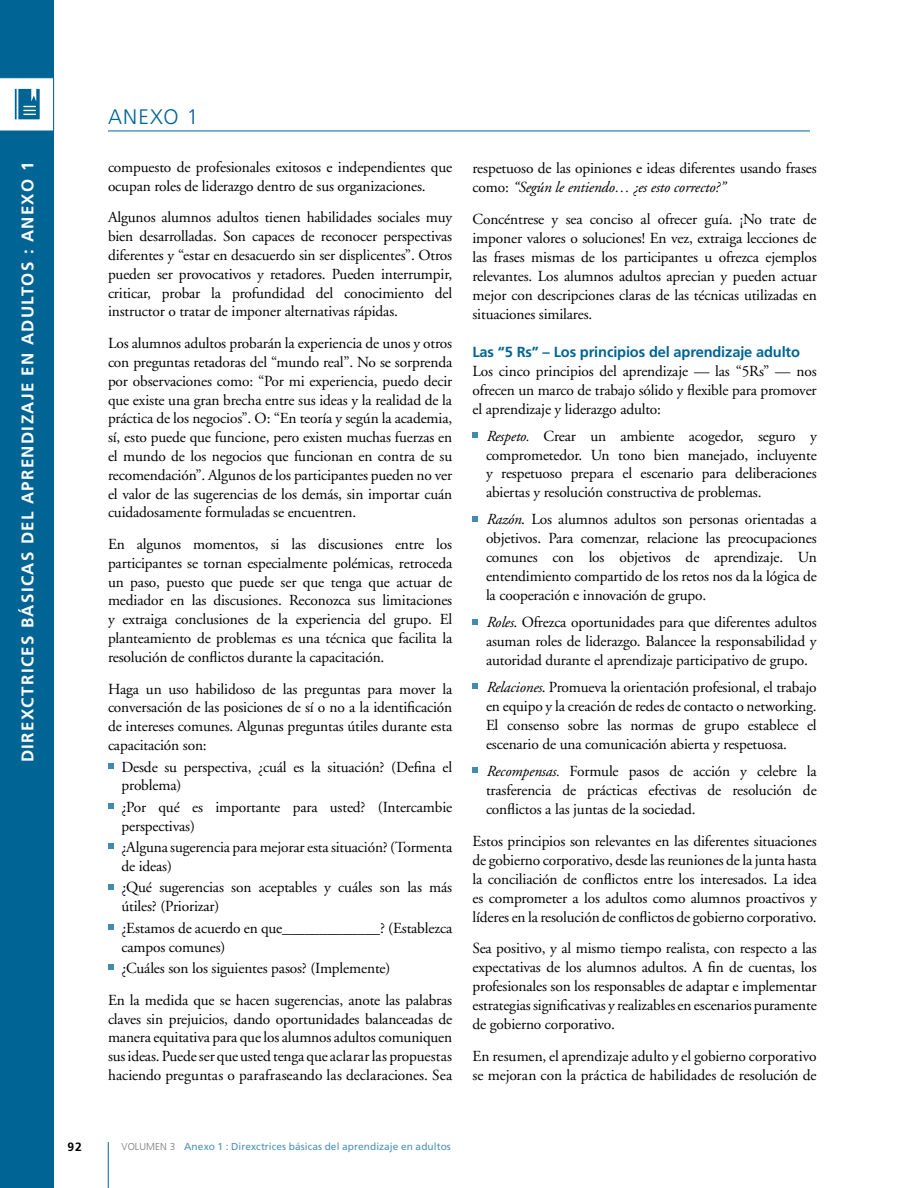
<style>
.page{position:relative;width:918px;height:1188px;background:#fff}
.page>*{position:absolute;margin:0;border:0;box-sizing:border-box;transform-origin:0 0}
.t1{font:300 21px "Frutiger";letter-spacing:.055em;color:#006595}
.t2{font:700 16.8px "Frutiger";letter-spacing:.08em;color:#fff}
.t3{font:15.3px/18.8px "Adobe Garamond";letter-spacing:-.01em;color:#000;text-align:justify}
.t4{font:700 14.7px "Frutiger";letter-spacing:-.01em;color:#006595}
.t5{font:700 12px "Frutiger";color:#000}
.t6{font:10.2px "Frutiger";letter-spacing:.005em;color:#4d93b4}
.s1{font-style:italic}
.s2{font-weight:300;font-size:10.05px;color:#77787b}
</style>
<div class="page">
<div style="left:0;top:0;width:54px;height:1188px;background:#006595"></div>
<svg style="left:0;top:77px;width:54px;height:54px"></svg>
<hr style="left:108px;top:1142px;width:1px;height:46px;background:#006595">
<svg style="left:472px;top:432px;width:6px;height:6px"></svg>
<svg style="left:472px;top:516px;width:6px;height:5px"></svg>
<svg style="left:472px;top:619px;width:6px;height:5px"></svg>
<svg style="left:472px;top:684px;width:6px;height:5px"></svg>
<svg style="left:472px;top:768px;width:6px;height:5px"></svg>
<svg style="left:108px;top:763px;width:5px;height:6px"></svg>
<svg style="left:108px;top:803px;width:5px;height:6px"></svg>
<svg style="left:108px;top:844px;width:5px;height:5px"></svg>
<svg style="left:108px;top:884px;width:5px;height:5px"></svg>
<svg style="left:108px;top:924px;width:5px;height:6px"></svg>
<svg style="left:108px;top:965px;width:5px;height:5px"></svg>
<hr style="left:108px;top:131px;width:702px;height:1px;background:#006595">
<p class="t2" style="left:18px;top:762px;width:602px;rotate:-90deg">DIREXCTRICES BÁSICAS DEL APRENDIZAJE EN ADULTOS : ANEXO 1</p>
<p class="t5" style="left:68px;top:1140px;width:16px">92</p>
<h1 class="t1" style="left:108px;top:105px;width:92px">ANEXO 1</h1>
<p class="t3" style="left:108px;top:158px;width:346px">compuesto de profesionales exitosos e independientes que ocupan roles de liderazgo dentro de sus organizaciones.</p>
<p class="t3" style="left:108px;top:208px;width:346px">Algunos alumnos adultos tienen habilidades sociales muy bien desarrolladas. Son capaces de reconocer perspectivas diferentes y “estar en desacuerdo sin ser displicentes”. Otros pueden ser provocativos y retadores. Pueden interrumpir, criticar, probar la profundidad del conocimiento del instructor o tratar de imponer alternativas rápidas.</p>
<p class="t3" style="left:108px;top:334px;width:346px">Los alumnos adultos probarán la experiencia de unos y otros con preguntas retadoras del “mundo real”. No se sorprenda por observaciones como: “Por mi experiencia, puedo decir que existe una gran brecha entre sus ideas y la realidad de la práctica de los negocios”. O: “En teoría y según la academia, sí, esto puede que funcione, pero existen muchas fuerzas en el mundo de los negocios que funcionan en contra de su recomendación”. Algunos de los participantes pueden no ver el valor de las sugerencias de los demás, sin importar cuán cuidadosamente formuladas se encuentren.</p>
<p class="t3" style="left:108px;top:535px;width:346px">En algunos momentos, si las discusiones entre los participantes se tornan especialmente polémicas, retroceda un paso, puesto que puede ser que tenga que actuar de mediador en las discusiones. Reconozca sus limitaciones y extraiga conclusiones de la experiencia del grupo. El planteamiento de problemas es una técnica que facilita la resolución de conflictos durante la capacitación.</p>
<p class="t3" style="left:108px;top:680px;width:346px">Haga un uso habilidoso de las preguntas para mover la conversación de las posiciones de sí o no a la identificación de intereses comunes. Algunas preguntas útiles durante esta capacitación son:</p>
<p class="t3" style="left:122px;top:758px;width:332px">Desde su perspectiva, ¿cuál es la situación? (Defina el problema)</p>
<p class="t3" style="left:122px;top:798px;width:332px">¿Por qué es importante para usted? (Intercambie perspectivas)</p>
<p class="t3" style="left:122px;top:838px;width:332px">¿Alguna sugerencia para mejorar esta situación? (Tormenta de ideas)</p>
<p class="t3" style="left:122px;top:879px;width:332px">¿Qué sugerencias son aceptables y cuáles son las más útiles? (Priorizar)</p>
<p class="t3" style="left:122px;top:919px;width:332px">¿Estamos de acuerdo en que_____________? (Establezca campos comunes)</p>
<p class="t3" style="left:108px;top:953px;width:346px;line-height:31.8px;text-indent:13px">¿Cuáles son los siguientes pasos? (Implemente)<br>En la medida que se hacen sugerencias, anote las palabras</p>
<p class="t3" style="left:108px;top:1010px;width:346px">claves sin prejuicios, dando oportunidades balanceadas de manera equitativa para que los alumnos adultos comuniquen sus ideas. Puede ser que usted tenga que aclarar las propuestas haciendo preguntas o parafraseando las declaraciones. Sea</p>
<p class="t3" style="left:472px;top:159px;width:346px">respetuoso de las opiniones e ideas diferentes usando frases como: <span class="s1">“Según le entiendo… ¿es esto correcto?”</span></p>
<p class="t3" style="left:472px;top:210px;width:346px">Concéntrese y sea conciso al ofrecer guía. ¡No trate de imponer valores o soluciones! En vez, extraiga lecciones de las frases mismas de los participantes u ofrezca ejemplos relevantes. Los alumnos adultos aprecian y pueden actuar mejor con descripciones claras de las técnicas utilizadas en situaciones similares.</p>
<p class="t4" style="left:472px;top:343px;width:329px">Las “5 Rs” – Los principios del aprendizaje adulto</p>
<p class="t3" style="left:472px;top:362px;width:346px">Los cinco principios del aprendizaje — las “5Rs” — nos ofrecen un marco de trabajo sólido y flexible para promover el aprendizaje y liderazgo adulto:</p>
<p class="t3" style="left:486px;top:427px;width:332px"><span class="s1">Respeto.</span> Crear un ambiente acogedor, seguro y comprometedor. Un tono bien manejado, incluyente y respetuoso prepara el escenario para deliberaciones abiertas y resolución constructiva de problemas.</p>
<p class="t3" style="left:486px;top:511px;width:332px"><span class="s1">Razón</span>. Los alumnos adultos son personas orientadas a objetivos. Para comenzar, relacione las preocupaciones comunes con los objetivos de aprendizaje. Un entendimiento compartido de los retos nos da la lógica de la cooperación e innovación de grupo.</p>
<p class="t3" style="left:486px;top:613px;width:332px"><span class="s1">Roles</span>. Ofrezca oportunidades para que diferentes adultos asuman roles de liderazgo. Balancee la responsabilidad y autoridad durante el aprendizaje participativo de grupo.</p>
<p class="t3" style="left:486px;top:678px;width:332px"><span class="s1">Relaciones</span>. Promueva la orientación profesional, el trabajo en equipo y la creación de redes de contacto o networking.<br>El consenso sobre las normas de grupo establece el escenario de una comunicación abierta y respetuosa.</p>
<p class="t3" style="left:486px;top:762px;width:332px"><span class="s1">Recompensas.</span> Formule pasos de acción y celebre la trasferencia de prácticas efectivas de resolución de conflictos a las juntas de la sociedad.</p>
<p class="t3" style="left:473px;top:832px;width:346px">Estos principios son relevantes en las diferentes situaciones de gobierno corporativo, desde las reuniones de la junta hasta la conciliación de conflictos entre los interesados. La idea es comprometer a los adultos como alumnos proactivos y líderes en la resolución de conflictos de gobierno corporativo.</p>
<p class="t3" style="left:473px;top:940px;width:346px">Sea positivo, y al mismo tiempo realista, con respecto a las expectativas de los alumnos adultos. A fin de cuentas, los profesionales son los responsables de adaptar e implementar estrategias significativas y realizables en escenarios puramente de gobierno corporativo.</p>
<p class="t3" style="left:473px;top:1047px;width:346px">En resumen, el aprendizaje adulto y el gobierno corporativo se mejoran con la práctica de habilidades de resolución de</p>
<p class="t6" style="left:122px;top:1141px;width:331px"><span class="s2">VOLUMEN 3</span> Anexo 1 : Direxctrices básicas del aprendizaje en adultos</p>
</div>
